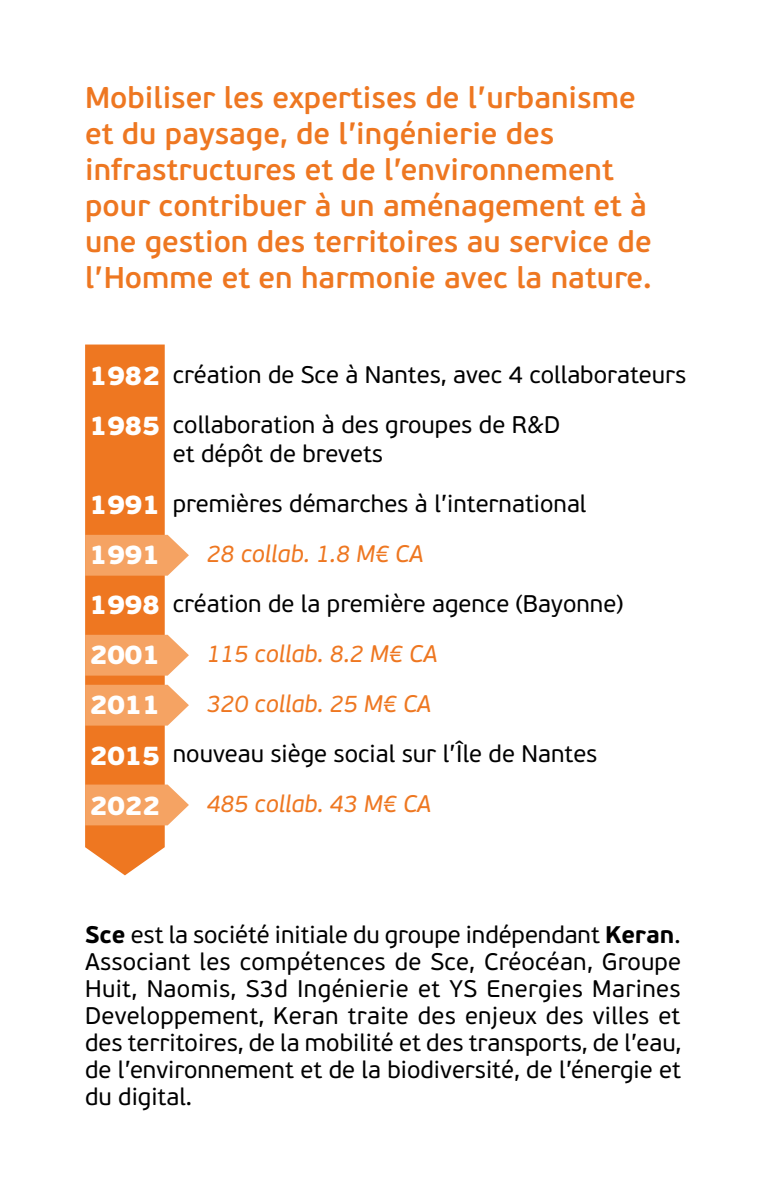
<style>
.page{position:relative;width:766px;height:1191px;background:#fff}
.page>*{position:absolute;margin:0;border:0;box-sizing:border-box;transform-origin:0 0}
.t1{font:600 30px/36px "PF Beau Sans Pro";color:#ee7721}
.t2{font:900 27px/50.1px "PF Beau Sans Pro";letter-spacing:-.05em;color:#fff}
.t3{font:24px/27px "PF Beau Sans Pro";color:#000}
.t4{font:italic 24px/50.1px "PF Beau Sans Pro";color:#ee7721}
.s1{font-weight:700}
</style>
<div class="page">
<svg style="left:85px;top:344px;width:80px;height:531px;background:#ee7d2b"></svg>
<svg style="left:85px;top:535px;width:104px;height:40px;background:#f5ac72"></svg>
<svg style="left:85px;top:784px;width:104px;height:41px;background:#f5ac72"></svg>
<svg style="left:85px;top:685px;width:104px;height:40px;background:#f5ac72"></svg>
<svg style="left:85px;top:635px;width:104px;height:40px;background:#f5ac72"></svg>
<p class="t1" style="left:85px;top:79px;width:568px">Mobiliser les expertises de l’urbanisme et du paysage, de l’ingénierie des infrastructures et de l’environnement pour contribuer à un aménagement et à une gestion des territoires au service de l’Homme et en harmonie avec la nature.</p>
<p class="t2" style="left:89px;top:351px;width:73px">1982<br>1985</p>
<p class="t2" style="left:89px;top:480px;width:73px;text-align:justify">1991<br>1991<br>1998<br>2001<br>2011<br>2015<br>2022</p>
<p class="t3" style="left:173px;top:350px;width:515px;line-height:50.1px">création de Sce à Nantes, avec 4 collaborateurs collaboration à des groupes de R&amp;D</p>
<p class="t3" style="left:173px;top:428px;width:415px;line-height:50.1px">et dépôt de brevets<br>premières démarches à l’international</p>
<p class="t4" style="left:207px;top:528px;width:218px">28 collab. 1.8 M€ CA</p>
<p class="t3" style="left:173px;top:590px;width:452px">création de la première agence (Bayonne)</p>
<p class="t4" style="left:207px;top:629px;width:232px">115 collab. 8.2 M€ CA<br>320 collab. 25 M€ CA</p>
<p class="t3" style="left:173px;top:740px;width:426px">nouveau siège social sur l’Île de Nantes</p>
<p class="t4" style="left:207px;top:779px;width:226px">485 collab. 43 M€ CA</p>
<p class="t3" style="left:85px;top:921px;width:597px;text-align:justify"><span class="s1">Sce</span> est la société initiale du groupe indépendant <span class="s1">Keran</span>.<br>Associant les compétences de Sce, Créocéan, Groupe Huit, Naomis, S3d Ingénierie et YS Energies Marines Developpement, Keran traite des enjeux des villes et des territoires, de la mobilité et des transports, de l’eau, de l’environnement et de la biodiversité, de l’énergie et du digital.</p>
</div>
